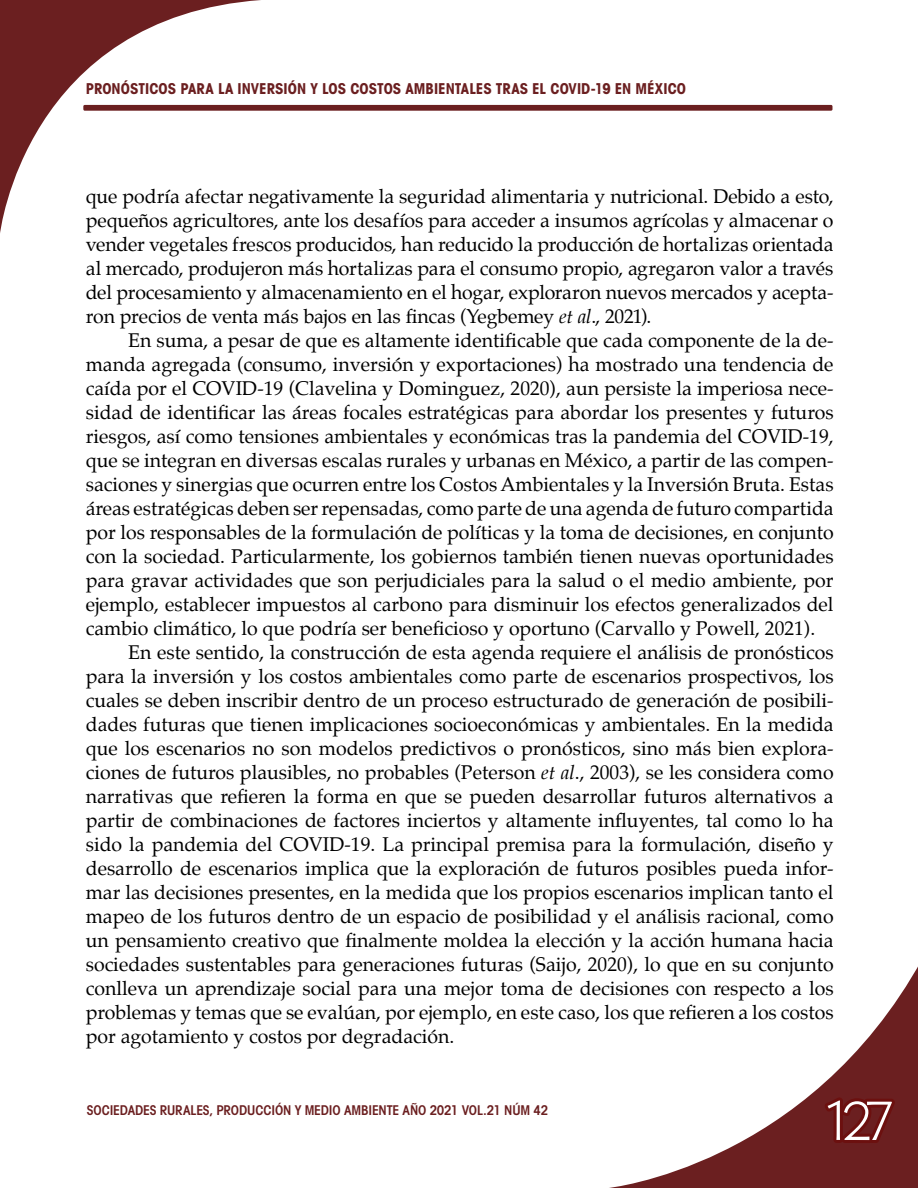
<style>
.page{position:relative;width:918px;height:1188px;background:#fff}
.page>*{position:absolute;margin:0;border:0;box-sizing:border-box;transform-origin:0 0}
.t1{font:60px "Martin Got URWT Ligh";color:#fff}
.t2{font:19.5px/24px "Palatino";color:#000;text-align:justify}
.t3{font:700 condensed 15px "Avant Garde";letter-spacing:.005em;color:#6b1f20}
.t4{font:13.5px "Avant Garde Cond Demi SC850";letter-spacing:-.015em;color:#6b1f20}
.s1{font-style:italic}
</style>
<div class="page">
<div style="left:83px;top:105px;width:749px;height:6px;background:#6b1f20;border-radius:2px"></div>
<svg style="left:0;top:0;width:262px;height:233px"></svg>
<svg style="left:609px;top:966px;width:309px;height:222px"></svg>
<svg style="left:819px;top:1093px;width:80px;height:53px;background:#6b1818"></svg>
<p class="t3" style="left:86px;top:79px;width:18px">PRONÓSTICOS</p>
<p class="t3" style="left:180px;top:79px;width:10px">PARA</p>
<p class="t3" style="left:218px;top:79px;width:50px">LA INVERSIÓN</p>
<p class="t3" style="left:310px;top:79px;width:50px">Y LOS COSTOS</p>
<p class="t3" style="left:406px;top:79px;width:37px">AMBIENTA</p>
<p class="t3" style="left:469px;top:79px;width:36px">LES TRAS</p>
<p class="t3" style="left:532px;top:79px;width:140px">EL COVID-19 EN MÉXICO</p>
<p class="t2" style="left:86px;top:184px;width:749px">que podría afectar negativamente la seguridad alimentaria y nutricional. Debido a esto, pequeños agricultores, ante los desafíos para acceder a insumos agrícolas y almacenar o vender vegetales frescos producidos, han reducido la producción de hortalizas orientada al mercado, produjeron más hortalizas para el consumo propio, agregaron valor a través del procesamiento y almacenamiento en el hogar, exploraron nuevos mercados y acepta&shy;ron precios de venta más bajos en las fincas (Yegbemey <span class="s1">et al</span>., 2021).</p>
<p class="t2" style="left:128px;top:328px;width:707px">En suma, a pesar de que es altamente identificable que cada componente de la de-</p>
<p class="t2" style="left:86px;top:352px;width:749px">manda agregada (consumo, inversión y exportaciones) ha mostrado una tendencia de</p>
<p class="t2" style="left:86px;top:376px;width:749px">caída por el COVID-19 (Clavelina y Dominguez, 2020), aun persiste la imperiosa nece-</p>
<p class="t2" style="left:86px;top:400px;width:749px">sidad de identificar las áreas focales estratégicas para abordar los presentes y futuros</p>
<p class="t2" style="left:86px;top:424px;width:749px">riesgos, así como tensiones ambientales y económicas tras la pandemia del COVID-19,</p>
<p class="t2" style="left:86px;top:448px;width:749px">que se integran en diversas escalas rurales y urbanas en México, a partir de las compen-</p>
<p class="t2" style="left:86px;top:472px;width:749px">saciones y sinergias que ocurren entre los Costos Ambientales y la Inversión Bruta. Estas</p>
<p class="t2" style="left:86px;top:496px;width:749px">áreas estratégicas deben ser repensadas, como parte de una agenda de futuro compartida</p>
<p class="t2" style="left:86px;top:520px;width:749px">por los responsables de la formulación de políticas y la toma de decisiones, en conjunto</p>
<p class="t2" style="left:86px;top:544px;width:749px">con la sociedad. Particularmente, los gobiernos también tienen nuevas oportunidades</p>
<p class="t2" style="left:86px;top:568px;width:749px">para gravar actividades que son perjudiciales para la salud o el medio ambiente, por</p>
<p class="t2" style="left:86px;top:592px;width:749px">ejemplo, establecer impuestos al carbono para disminuir los efectos generalizados del</p>
<p class="t2" style="left:86px;top:616px;width:731px">cambio climático, lo que podría ser beneficioso y oportuno (Carvallo y Powell, 2021).</p>
<p class="t2" style="left:128px;top:640px;width:707px">En este sentido, la construcción de esta agenda requiere el análisis de pronósticos</p>
<p class="t2" style="left:86px;top:664px;width:749px">para la inversión y los costos ambientales como parte de escenarios prospectivos, los</p>
<p class="t2" style="left:86px;top:688px;width:749px">cuales se deben inscribir dentro de un proceso estructurado de generación de posibili-</p>
<p class="t2" style="left:86px;top:712px;width:749px">dades futuras que tienen implicaciones socioeconómicas y ambientales. En la medida</p>
<p class="t2" style="left:86px;top:736px;width:749px">que los escenarios no son modelos predictivos o pronósticos, sino más bien explora-</p>
<p class="t2" style="left:86px;top:760px;width:749px">ciones de futuros plausibles, no probables (Peterson <span class="s1">et al</span>., 2003), se les considera como</p>
<p class="t2" style="left:86px;top:784px;width:749px">narrativas que refieren la forma en que se pueden desarrollar futuros alternativos a</p>
<p class="t2" style="left:86px;top:808px;width:749px">partir de combinaciones de factores inciertos y altamente influyentes, tal como lo ha</p>
<p class="t2" style="left:86px;top:832px;width:749px">sido la pandemia del COVID-19. La principal premisa para la formulación, diseño y</p>
<p class="t2" style="left:86px;top:856px;width:749px">desarrollo de escenarios implica que la exploración de futuros posibles pueda infor-</p>
<p class="t2" style="left:86px;top:880px;width:749px">mar las decisiones presentes, en la medida que los propios escenarios implican tanto el</p>
<p class="t2" style="left:86px;top:904px;width:749px">mapeo de los futuros dentro de un espacio de posibilidad y el análisis racional, como</p>
<p class="t2" style="left:86px;top:928px;width:749px">un pensamiento creativo que finalmente moldea la elección y la acción humana hacia</p>
<p class="t2" style="left:86px;top:952px;width:749px">sociedades sustentables para generaciones futuras (Saijo, 2020), lo que en su conjunto</p>
<p class="t2" style="left:86px;top:976px;width:749px">conlleva un aprendizaje social para una mejor toma de decisiones con respecto a los</p>
<p class="t2" style="left:86px;top:1000px;width:749px">problemas y temas que se evalúan, por ejemplo, en este caso, los que refieren a los costos</p>
<p class="t2" style="left:86px;top:1024px;width:370px">por agotamiento y costos por degradación.</p>
<p class="t4" style="left:87px;top:1101px;width:463px">SOCIEDADES RURALES, PRODUCCIÓN Y MEDIO AMBIENTE AÑO 2021 VOL.21 NÚM 42</p>
<h1 class="t1" style="left:822px;top:1085px;width:74px">127</h1>
</div>
